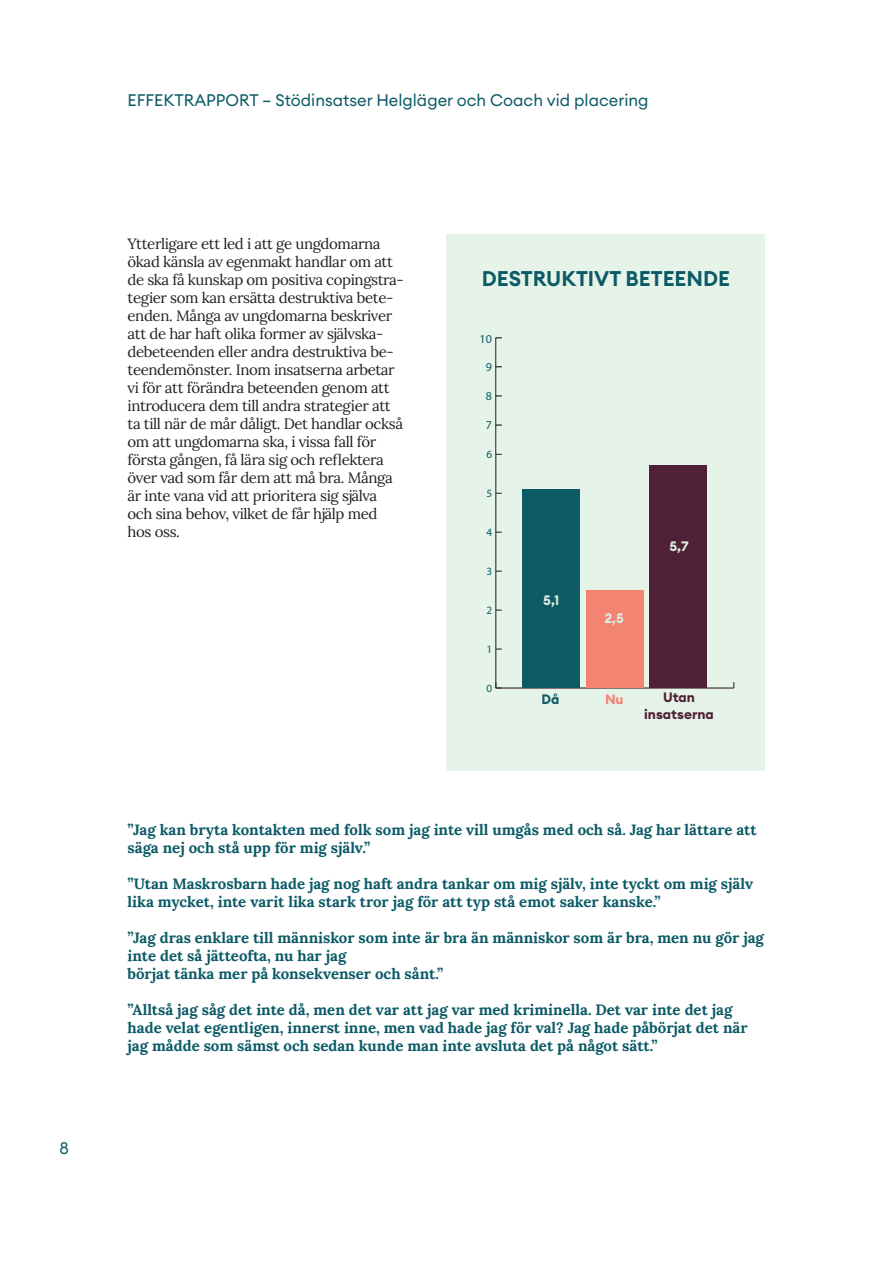
<style>
.page{position:relative;width:893px;height:1263px;background:#fff}
.page>*{position:absolute;margin:0;border:0;box-sizing:border-box;transform-origin:0 0}
.t1{font:600 21px "Euclid Circular A";color:#0b5a66}
.t2{font:16.5px "Euclid Circular A";color:#0b5a66}
.t3{font:700 15px/18px "Lora";color:#0b5a66}
.t4{font:15px/18px "Lora";letter-spacing:-.025em;color:#231f20}
.t5{font:700 13.5px "Euclid Circular A";color:#502036}
.t6{font:700 13.5px "Euclid Circular A";color:#daeddf}
.t7{font:700 13.5px "Euclid Circular A";color:#0b5a66}
.t8{font:700 13.5px "Euclid Circular A";color:#f48472}
.t9{font:12px "Myriad Pro";color:#0b5a66}
.t10{font:11.1px "Myriad Pro";color:#0b5a66}
</style>
<div class="page">
<div style="left:446px;top:234px;width:319px;height:536px;background:#e6f3e9"></div>
<hr style="left:496px;top:688px;width:238px;height:1px;background:#231f20">
<hr style="left:496px;top:454px;width:1px;height:234px;background:#231f20">
<svg style="left:496px;top:682px;width:6px;height:7px"></svg>
<div style="left:650px;top:466px;width:57px;height:222px;background:#502036"></div>
<div style="left:586px;top:591px;width:57px;height:97px;background:#f48472"></div>
<div style="left:523px;top:489px;width:57px;height:199px;background:#0b5a66"></div>
<svg style="left:495px;top:338px;width:7px;height:117px"></svg>
<p class="t2" style="left:60px;top:1137px;width:11px">8</p>
<p class="t2" style="left:128px;top:89px;width:522px">EFFEKTRAPPORT – Stödinsatser Helgläger och Coach vid placering</p>
<p class="t4" style="left:128px;top:234px;width:278px">Ytterligare ett led i att ge ungdomarna ökad känsla av egenmakt handlar om att de ska få kunskap om positiva copingstra&shy;tegier som kan ersätta destruktiva bete&shy;enden. Många av ungdomarna beskriver att de har haft olika former av självska&shy;debeteenden eller andra destruktiva be&shy;teendemönster. Inom insatserna arbetar vi för att förändra beteenden genom att introducera dem till andra strategier att ta till när de mår dåligt. Det handlar också om att ungdomarna ska, i vissa fall för första gången, få lära sig och reflektera över vad som får dem att må bra. Många är inte vana vid att prioritera sig själva och sina behov, vilket de får hjälp med hos oss.</p>
<p class="t1" style="left:482px;top:265px;width:250px">DESTRUKTIVT BETEENDE</p>
<p class="t9" style="left:480px;top:331px;width:14px">10</p>
<p class="t9" style="left:486px;top:360px;width:8px">9</p>
<p class="t9" style="left:486px;top:388px;width:8px">8</p>
<p class="t9" style="left:486px;top:417px;width:8px">7</p>
<p class="t10" style="left:486px;top:448px;width:7px">6</p>
<p class="t10" style="left:486px;top:487px;width:7px">5</p>
<p class="t10" style="left:486px;top:526px;width:7px">4</p>
<p class="t10" style="left:486px;top:565px;width:7px">3</p>
<p class="t10" style="left:486px;top:604px;width:7px">2</p>
<p class="t10" style="left:486px;top:643px;width:7px">1</p>
<p class="t10" style="left:486px;top:682px;width:7px">0</p>
<p class="t6" style="left:543px;top:591px;width:18px">5,1</p>
<p class="t6" style="left:604px;top:610px;width:21px">2,5</p>
<p class="t6" style="left:669px;top:538px;width:21px">5,7</p>
<p class="t7" style="left:542px;top:690px;width:19px">Då</p>
<p class="t8" style="left:605px;top:690px;width:20px">Nu</p>
<p class="t5" style="left:663px;top:689px;width:33px">Utan</p>
<p class="t5" style="left:644px;top:705px;width:71px">insatserna</p>
<p class="t3" style="left:128px;top:819px;width:630px">”Jag kan bryta kontakten med folk som jag inte vill umgås med och så. Jag har lättare att säga nej och stå upp för mig själv.”</p>
<p class="t3" style="left:128px;top:873px;width:627px">”Utan Maskrosbarn hade jag nog haft andra tankar om mig själv, inte tyckt om mig själv lika mycket, inte varit lika stark tror jag för att typ stå emot saker kanske.”</p>
<p class="t3" style="left:128px;top:927px;width:638px">”Jag dras enklare till människor som inte är bra än människor som är bra, men nu gör jag inte det så jätteofta, nu har jag</p>
<p class="t3" style="left:128px;top:963px;width:317px">börjat tänka mer på konsekvenser och sånt.”</p>
<p class="t3" style="left:128px;top:999px;width:622px">”Alltså jag såg det inte då, men det var att jag var med kriminella. Det var inte det jag hade velat egentligen, innerst inne, men vad hade jag för val? Jag hade påbörjat det när jag mådde som sämst och sedan kunde man inte avsluta det på något sätt.”</p>
</div>
